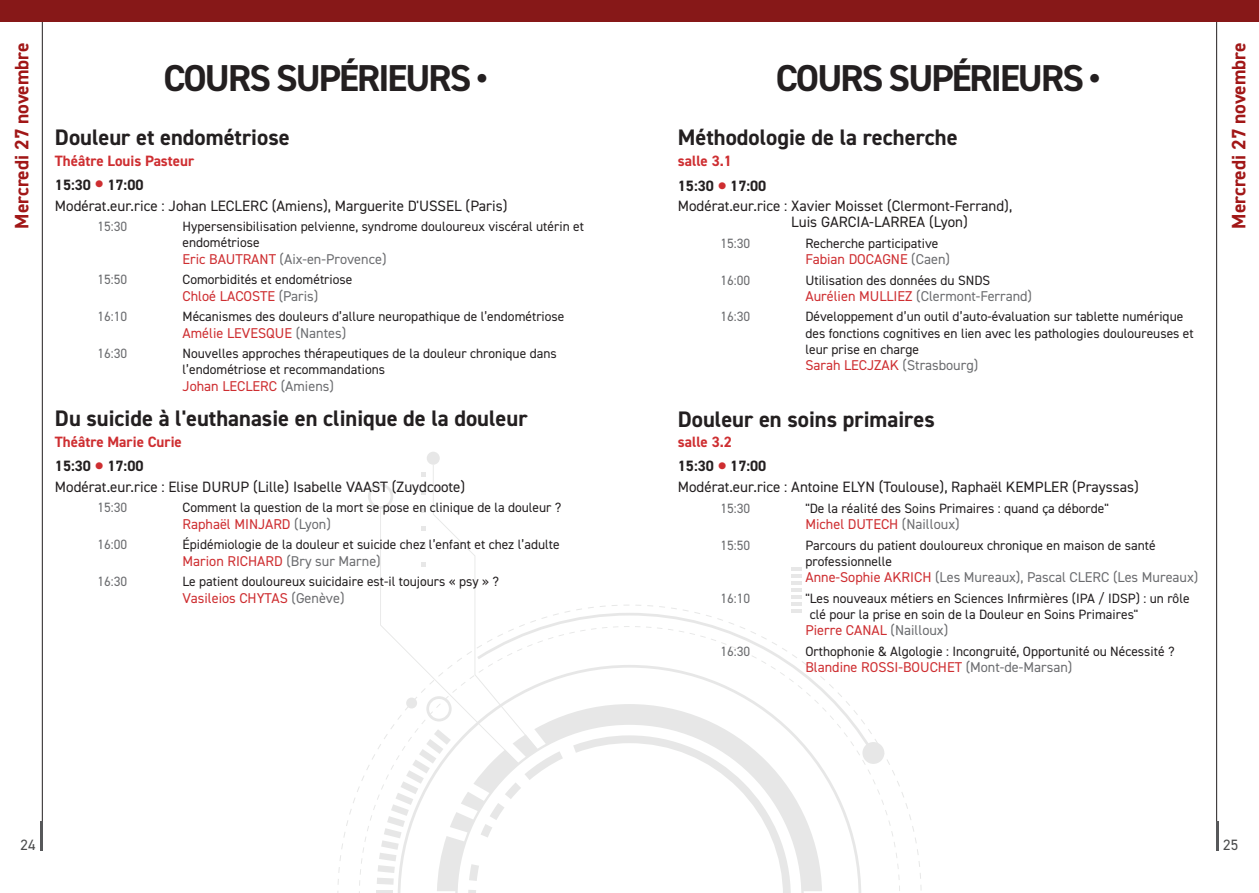
<style>
.page{position:relative;width:1259px;height:893px;background:#fff}
.page>*{position:absolute;margin:0;border:0;box-sizing:border-box;transform-origin:0 0}
.Type_session_détaillé{font:700 37.5px "DIN2014";letter-spacing:-.05em;color:#231f20}
.Titre_de_la_session{font:700 22.5px "DIN2014";color:#231f20}
.t1{font:700 19.5px "DIN2014";color:#a11717}
.Coordonnateur___Modérateur{font:15px/16.5px "DIN2014";color:#231f20}
.Salle_texte{font:700 15px "DIN2014";color:#ce2e31}
.Horaire_de_la_session{font:700 15px "DIN2014";color:#231f20}
.t2{font:15px "DIN2014";color:#4b4c4d}
.Intervenant{font:14.25px "DIN2014";color:#ce2e31}
.Intervenant-2{font:14.25px "DIN2014";color:#6c6d70}
.Horaire___titre_de_l_intervention{font:13.5px/16.2px "DIN2014";color:#231f20}
.Horaire___titre_de_l_intervention-2{font:13.5px "DIN2014";color:#6c6d70}
.s1{font-size:30px;color:#ce2e31}
.s2{color:#ce2e31}
.s3{color:#6c6d70}
</style>
<div class="page">
<hr style="left:1216px;top:0;width:1px;height:850px;background:#231f20">
<hr style="left:1216px;top:821px;width:3px;height:29px;background:#57585a">
<hr style="left:42px;top:0;width:1px;height:850px;background:#231f20">
<hr style="left:40px;top:821px;width:3px;height:29px;background:#57585a">
<div style="left:0;top:0;width:1259px;height:21px;background:#871818"></div>
<svg style="left:337px;top:605px;width:584px;height:288px"></svg>
<div style="left:427px;top:452px;width:13px;height:13px;background:#e7e7e7;border-radius:50%"></div>
<div style="left:862px;top:742px;width:22px;height:22px;background:#e7e7e7;border-radius:50%"></div>
<svg style="left:791px;top:567px;width:11px;height:45px"></svg>
<svg style="left:563px;top:704px;width:259px;height:187px"></svg>
<svg style="left:368px;top:465px;width:195px;height:428px"></svg>
<h3 class="t1" style="left:9px;top:229px;width:188px;rotate:-90deg">Mercredi 27 novembre</h3>
<h3 class="t1" style="left:1225px;top:229px;width:188px;rotate:-90deg">Mercredi 27 novembre</h3>
<p class="Type_session_détaillé" style="left:163px;top:53px;width:326px">COURS SUPÉRIEURS •</p>
<p class="Type_session_détaillé" style="left:776px;top:53px;width:326px">COURS SUPÉRIEURS •</p>
<p class="Titre_de_la_session" style="left:55px;top:122px;width:236px">Douleur et endométriose</p>
<p class="Salle_texte" style="left:55px;top:151px;width:141px">Théâtre Louis Pasteur</p>
<p class="Horaire_de_la_session" style="left:55px;top:175px;width:90px">15:30 <span class="s1">•</span> 17:00</p>
<p class="Coordonnateur___Modérateur" style="left:55px;top:197px;width:454px">Modérat.eur.rice : Johan LECLERC (Amiens), Marguerite D'USSEL (Paris)</p>
<p class="Horaire___titre_de_l_intervention-2" style="left:97px;top:218px;width:31px">15:30</p>
<p class="Horaire___titre_de_l_intervention" style="left:182px;top:218px;width:403px">Hypersensibilisation pelvienne, syndrome douloureux viscéral utérin et endométriose</p>
<p class="Intervenant-2" style="left:182px;top:250px;width:205px"><span class="s2">Eric BAUTRANT</span> (Aix-en-Provence)</p>
<p class="Horaire___titre_de_l_intervention-2" style="left:97px;top:271px;width:31px">15:50</p>
<p class="Horaire___titre_de_l_intervention" style="left:182px;top:271px;width:171px">Comorbidités et endométriose</p>
<p class="Intervenant" style="left:182px;top:287px;width:137px">Chloé LACOSTE <span class="s3">(Paris)</span></p>
<p class="Horaire___titre_de_l_intervention-2" style="left:97px;top:308px;width:31px">16:10</p>
<p class="Horaire___titre_de_l_intervention" style="left:182px;top:308px;width:383px">Mécanismes des douleurs d’allure neuropathique de l’endométriose</p>
<p class="Intervenant" style="left:182px;top:324px;width:165px">Amélie LEVESQUE <span class="s3">(Nantes)</span></p>
<p class="Horaire___titre_de_l_intervention-2" style="left:97px;top:345px;width:31px">16:30</p>
<p class="Horaire___titre_de_l_intervention" style="left:182px;top:345px;width:376px">Nouvelles approches thérapeutiques de la douleur chronique dans l’endométriose et recommandations</p>
<p class="Intervenant" style="left:182px;top:377px;width:153px">Johan LECLERC <span class="s3">(Amiens)</span></p>
<p class="Titre_de_la_session" style="left:55px;top:404px;width:474px">Du suicide à l'euthanasie en clinique de la douleur</p>
<p class="Salle_texte" style="left:55px;top:432px;width:128px">Théâtre Marie Curie</p>
<p class="Horaire_de_la_session" style="left:55px;top:456px;width:90px">15:30 <span class="s1">•</span> 17:00</p>
<p class="Coordonnateur___Modérateur" style="left:55px;top:478px;width:412px">Modérat.eur.rice : Elise DURUP (Lille) Isabelle VAAST (Zuydcoote)</p>
<p class="Horaire___titre_de_l_intervention-2" style="left:97px;top:499px;width:31px">15:30</p>
<p class="Horaire___titre_de_l_intervention" style="left:182px;top:499px;width:380px">Comment la question de la mort se pose en clinique de la douleur ?</p>
<p class="Intervenant" style="left:182px;top:515px;width:150px">Raphaël MINJARD <span class="s3">(Lyon)</span></p>
<p class="Horaire___titre_de_l_intervention-2" style="left:97px;top:536px;width:31px">16:00</p>
<p class="Horaire___titre_de_l_intervention" style="left:182px;top:536px;width:379px">Épidémiologie de la douleur et suicide chez l’enfant et chez l’adulte</p>
<p class="Intervenant" style="left:182px;top:552px;width:200px">Marion RICHARD <span class="s3">(Bry sur Marne)</span></p>
<p class="Horaire___titre_de_l_intervention-2" style="left:97px;top:573px;width:31px">16:30</p>
<p class="Horaire___titre_de_l_intervention" style="left:182px;top:573px;width:318px">Le patient douloureux suicidaire est-il toujours « psy » ?</p>
<p class="Intervenant" style="left:182px;top:589px;width:163px">Vasileios CHYTAS <span class="s3">(Genève)</span></p>
<p class="Titre_de_la_session" style="left:678px;top:122px;width:281px">Méthodologie de la recherche</p>
<p class="Salle_texte" style="left:678px;top:151px;width:56px">salle 3.1</p>
<p class="Horaire_de_la_session" style="left:678px;top:176px;width:90px">15:30 <span class="s1">•</span> 17:00</p>
<p class="Coordonnateur___Modérateur" style="left:791px;top:197px;width:222px;text-indent:-113px">Modérat.eur.rice : Xavier Moisset (Clermont-Ferrand),<br>Luis GARCIA-LARREA (Lyon)</p>
<p class="Horaire___titre_de_l_intervention-2" style="left:720px;top:234px;width:31px">15:30</p>
<p class="Horaire___titre_de_l_intervention" style="left:805px;top:235px;width:135px">Recherche participative</p>
<p class="Intervenant" style="left:805px;top:250px;width:146px">Fabian DOCAGNE <span class="s3">(Caen)</span></p>
<p class="Horaire___titre_de_l_intervention-2" style="left:720px;top:271px;width:31px">16:00</p>
<p class="Horaire___titre_de_l_intervention" style="left:805px;top:271px;width:186px">Utilisation des données du SNDS</p>
<p class="Intervenant-2" style="left:805px;top:287px;width:228px"><span class="s2">Aurélien MULLIEZ</span> (Clermont-Ferrand)</p>
<p class="Horaire___titre_de_l_intervention-2" style="left:720px;top:308px;width:31px">16:30</p>
<p class="Horaire___titre_de_l_intervention" style="left:805px;top:308px;width:390px">Développement d’un outil d’auto-évaluation sur tablette numérique des fonctions cognitives en lien avec les pathologies douloureuses et leur prise en charge</p>
<p class="Intervenant" style="left:805px;top:357px;width:174px">Sarah LECJZAK <span class="s3">(Strasbourg)</span></p>
<p class="Titre_de_la_session" style="left:678px;top:404px;width:258px">Douleur en soins primaires</p>
<p class="Salle_texte" style="left:678px;top:432px;width:56px">salle 3.2</p>
<p class="Horaire_de_la_session" style="left:678px;top:456px;width:90px">15:30 <span class="s1">•</span> 17:00</p>
<p class="Coordonnateur___Modérateur" style="left:678px;top:478px;width:463px">Modérat.eur.rice : Antoine ELYN (Toulouse), Raphaël KEMPLER (Prayssas)</p>
<p class="Horaire___titre_de_l_intervention-2" style="left:720px;top:499px;width:31px">15:30</p>
<p class="Horaire___titre_de_l_intervention" style="left:805px;top:500px;width:305px">"De la réalité des Soins Primaires : quand ça déborde"</p>
<p class="Intervenant" style="left:805px;top:515px;width:156px">Michel DUTECH <span class="s3">(Nailloux)</span></p>
<p class="Horaire___titre_de_l_intervention-2" style="left:720px;top:536px;width:31px">15:50</p>
<p class="Horaire___titre_de_l_intervention" style="left:805px;top:537px;width:352px">Parcours du patient douloureux chronique en maison de santé professionnelle</p>
<p class="Intervenant-2" style="left:805px;top:568px;width:394px"><span class="s2">Anne-Sophie AKRICH</span> (Les Mureaux), Pascal CLERC (Les Mureaux)</p>
<p class="Horaire___titre_de_l_intervention-2" style="left:720px;top:590px;width:31px">16:10</p>
<p class="Horaire___titre_de_l_intervention" style="left:810px;top:590px;width:381px;text-indent:-4px">"Les nouveaux métiers en Sciences Infirmières (IPA / IDSP) : un rôle clé pour la prise en soin de la Douleur en Soins Primaires"</p>
<p class="Intervenant" style="left:805px;top:622px;width:144px">Pierre CANAL <span class="s3">(Nailloux)</span></p>
<p class="Horaire___titre_de_l_intervention-2" style="left:720px;top:643px;width:31px">16:30</p>
<p class="Horaire___titre_de_l_intervention" style="left:805px;top:643px;width:371px">Orthophonie &amp; Algologie : Incongruité, Opportunité ou Nécessité ?</p>
<p class="Intervenant" style="left:805px;top:659px;width:268px">Blandine ROSSI-BOUCHET <span class="s3">(Mont-de-Marsan)</span></p>
<p class="t2" style="left:21px;top:836px;width:16px">24</p>
<p class="t2" style="left:1223px;top:836px;width:16px">25</p>
</div>
